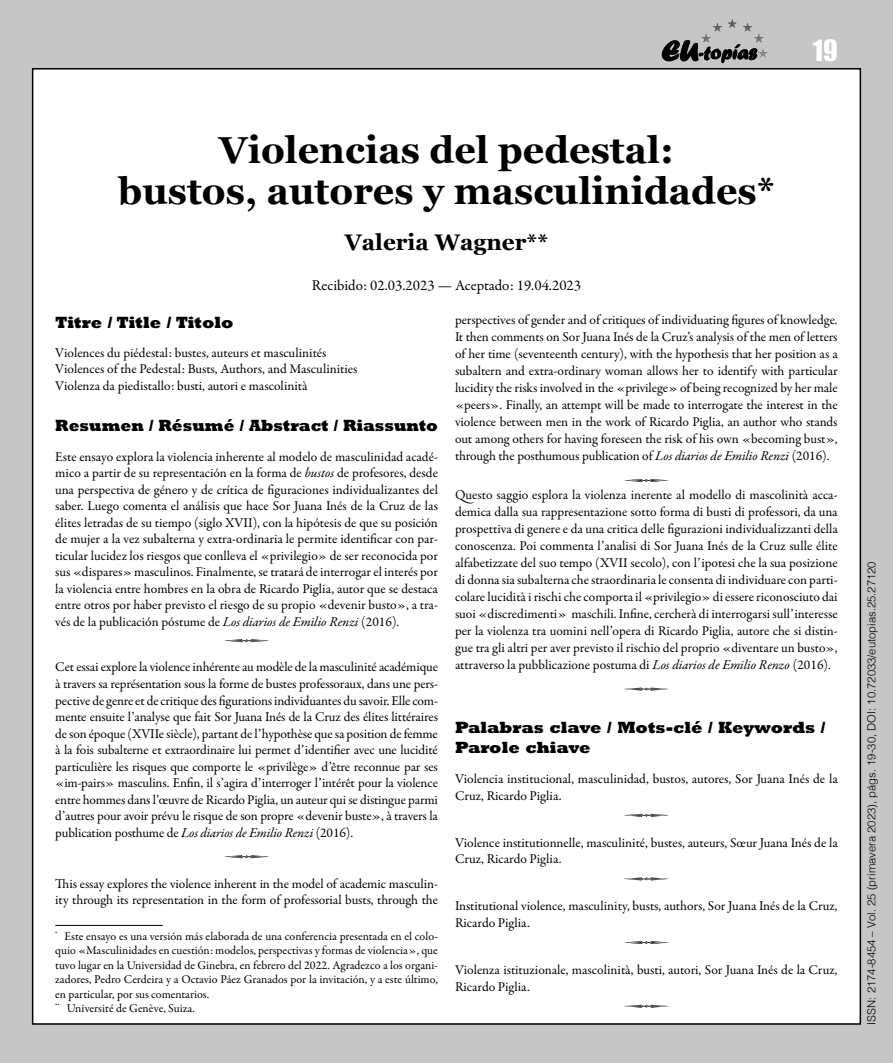
<style>
.page{position:relative;width:893px;height:1063px;background:#c6c6c6}
.page>*{position:absolute;margin:0;border:0;box-sizing:border-box;transform-origin:0 0}
.t1{font:700 37.5px/41.2px "Georgia";color:#000;text-align:center}
.t2{font:27px "Impact";color:#fff}
.t3{font:700 22.5px "Georgia";color:#000}
.t4{font:800 16.5px/20.2px "Rockwell Std";color:#000}
.t5{font:800 16.5px "Rockwell Std";color:#000;scale:.95 1}
.t6{font:15px "Garamond Premr Pro";color:#000}
.t7{font:13.5px/16.5px "Garamond Premr Pro";letter-spacing:-.005em;color:#000}
.t8{font:12px/14.4px "Garamond Premr Pro";color:#000}
.t9{font:300 11.25px "Helvetica";color:#000}
.s1{font-style:italic}
</style>
<div class="page">
<div style="left:33px;top:69px;width:827px;height:955px;background:#fff"></div>
<svg style="left:662px;top:40px;width:94px;height:23px"></svg>
<hr style="left:701px;top:19px;width:67px;height:1px;background:#585857">
<hr style="left:701px;top:20px;width:67px;height:1px;background:#595958">
<hr style="left:701px;top:21px;width:67px;height:1px;background:#5a5a59">
<hr style="left:701px;top:22px;width:67px;height:1px;background:#5c5c5b">
<hr style="left:701px;top:23px;width:67px;height:1px;background:#5d5d5c">
<hr style="left:701px;top:24px;width:67px;height:1px;background:#5f5f5e">
<hr style="left:701px;top:25px;width:67px;height:1px;background:#60605f">
<hr style="left:701px;top:26px;width:67px;height:1px;background:#626261">
<hr style="left:701px;top:27px;width:67px;height:1px;background:#636362">
<hr style="left:701px;top:28px;width:67px;height:1px;background:#656464">
<hr style="left:701px;top:29px;width:67px;height:1px;background:#666565">
<hr style="left:701px;top:30px;width:67px;height:1px;background:#676766">
<hr style="left:701px;top:31px;width:67px;height:1px;background:#696868">
<hr style="left:701px;top:32px;width:67px;height:1px;background:#6a6969">
<hr style="left:701px;top:33px;width:67px;height:1px;background:#6c6b6b">
<hr style="left:701px;top:34px;width:67px;height:1px;background:#6c6c6c">
<hr style="left:701px;top:35px;width:67px;height:1px;background:#6e6e6d">
<hr style="left:701px;top:36px;width:67px;height:1px;background:#6f6f6e">
<hr style="left:701px;top:37px;width:67px;height:1px;background:#717170">
<hr style="left:701px;top:38px;width:67px;height:1px;background:#727271">
<hr style="left:701px;top:39px;width:67px;height:1px;background:#747473">
<hr style="left:701px;top:40px;width:67px;height:1px;background:#757574">
<hr style="left:701px;top:41px;width:67px;height:1px;background:#767675">
<hr style="left:701px;top:42px;width:67px;height:1px;background:#787877">
<hr style="left:701px;top:43px;width:67px;height:1px;background:#797978">
<hr style="left:701px;top:44px;width:67px;height:1px;background:#7b7b7a">
<hr style="left:701px;top:45px;width:67px;height:1px;background:#7c7c7b">
<hr style="left:701px;top:46px;width:67px;height:1px;background:#7e7d7d">
<hr style="left:701px;top:47px;width:67px;height:1px;background:#7f7e7e">
<hr style="left:701px;top:48px;width:67px;height:1px;background:#818080">
<hr style="left:701px;top:49px;width:67px;height:1px;background:#828181">
<hr style="left:701px;top:50px;width:67px;height:1px;background:#828282">
<hr style="left:701px;top:51px;width:67px;height:1px;background:#848483">
<hr style="left:701px;top:52px;width:67px;height:1px;background:#858584">
<hr style="left:701px;top:53px;width:67px;height:1px;background:#878786">
<hr style="left:701px;top:54px;width:67px;height:1px;background:#888887">
<hr style="left:701px;top:55px;width:67px;height:1px;background:#898989">
<hr style="left:701px;top:56px;width:67px;height:1px;background:#8a8a8a">
<hr style="left:701px;top:57px;width:67px;height:1px;background:#8c8c8b">
<svg style="left:224px;top:639px;width:45px;height:3px"></svg>
<svg style="left:224px;top:855px;width:45px;height:3px"></svg>
<svg style="left:624px;top:479px;width:45px;height:3px"></svg>
<svg style="left:624px;top:688px;width:45px;height:3px"></svg>
<svg style="left:624px;top:814px;width:45px;height:3px"></svg>
<svg style="left:624px;top:877px;width:45px;height:3px"></svg>
<svg style="left:624px;top:941px;width:45px;height:3px"></svg>
<svg style="left:624px;top:1005px;width:45px;height:3px"></svg>
<hr style="left:55px;top:925px;width:108px;height:1px;background:#000">
<h2 class="t2" style="left:813px;top:29px;width:26px">19</h2>
<h1 class="t1" style="left:118px;top:128px;width:658px">Violencias del pedestal:<br>bustos, autores y masculinidades*</h1>
<h3 class="t3" style="left:345px;top:226px;width:205px">Valeria Wagner**</h3>
<p class="t6" style="left:312px;top:276px;width:271px">Recibido: 02.03.2023 — Aceptado: 19.04.2023</p>
<p class="t4" style="left:55px;top:311px;width:180px">Titre / Title / Titolo</p>
<p class="t7" style="left:55px;top:345px;width:304px">Violences du piédestal: bustes, auteurs et masculinités<br>Violences of the Pedestal: Busts, Authors, and Masculinities<br>Violenza da piedistallo: busti, autori e mascolinità</p>
<p class="t5" style="left:55px;top:415px;width:404px">Resumen / Résumé / Abstract / Riassunto</p>
<p class="t7" style="left:55px;top:448px;width:384px;text-align:justify">Este ensayo explora la violencia inherente al modelo de masculinidad acadé&shy;mico a partir de su representación en la forma de <span class="s1">bustos</span> de profesores, desde una perspectiva de género y de crítica de figuraciones individualizantes del saber. Luego comenta el análisis que hace Sor Juana Inés de la Cruz de las élites letradas de su tiempo (siglo XVII), con la hipótesis de que su posición de mujer a la vez subalterna y extra-ordinaria le permite identificar con par&shy;ticular lucidez los riesgos que conlleva el «privilegio» de ser reconocida por sus «dispares» masculinos. Finalmente, se tratará de interrogar el interés por la violencia entre hombres en la obra de Ricardo Piglia, autor que se destaca entre otros por haber previsto el riesgo de su propio «devenir busto», a tra&shy;vés de la publicación póstume de <span class="s1">Los diarios de Emilio Renzi</span> (2016).</p>
<p class="t7" style="left:55px;top:659px;width:384px;text-align:justify">Cet essai explore la violence inhérente au modèle de la masculinité académique à travers sa représentation sous la forme de bustes professoraux, dans une pers&shy;pective de genre et de critique des figurations individuantes du savoir. Elle com&shy;mente ensuite l’analyse que fait Sor Juana Inés de la Cruz des élites littéraires de son époque (XVIIe siècle), partant de l’hypothèse que sa position de femme à la fois subalterne et extraordinaire lui permet d’identifier avec une lucidité particulière les risques que comporte le «privilège» d’être reconnue par ses «im-pairs» masculins. Enfin, il s’agira d’interroger l’intérêt pour la violence entre hommes dans l’œuvre de Ricardo Piglia, un auteur qui se distingue parmi d’autres pour avoir prévu le risque de son propre «devenir buste», à travers la publication posthume de <span class="s1">Los diarios de Emilio Renzi</span> (2016).</p>
<p class="t7" style="left:55px;top:875px;width:384px">This essay explores the violence inherent in the model of academic masculin&shy;ity through its representation in the form of professorial busts, through the</p>
<p class="t7" style="left:455px;top:312px;width:384px;line-height:17px;text-align:justify">perspectives of gender and of critiques of individuating figures of knowledge.<br>It then comments on Sor Juana Inés de la Cruz’s analysis of the men of letters of her time (seventeenth century), with the hypothesis that her position as a subaltern and extra-ordinary woman allows her to identify with particular lucidity the risks involved in the «privilege» of being recognized by her male «peers». Finally, an attempt will be made to interrogate the interest in the violence between men in the work of Ricardo Piglia, an author who stands out among others for having foreseen the risk of his own «becoming bust», through the posthumous publication of <span class="s1">Los diarios de Emilio Renzi</span> (2016).</p>
<p class="t7" style="left:455px;top:487px;width:384px;line-height:17px;text-align:justify">Questo saggio esplora la violenza inerente al modello di mascolinità acca&shy;demica dalla sua rappresentazione sotto forma di busti di professori, da una prospettiva di genere e da una critica delle figurazioni individualizzanti della conoscenza. Poi commenta l’analisi di Sor Juana Inés de la Cruz sulle élite alfabetizzate del suo tempo (XVII secolo), con l’ipotesi che la sua posizione di donna sia subalterna che straordinaria le consenta di individuare con parti&shy;colare lucidità i rischi che comporta il «privilegio» di essere riconosciuto dai suoi «discredimenti» maschili. Infine, cercherà di interrogarsi sull’interesse per la violenza tra uomini nell’opera di Ricardo Piglia, autore che si distin&shy;gue tra gli altri per aver previsto il rischio del proprio «diventare un busto», attraverso la pubblicazione postuma di <span class="s1">Los diarios de Emilio Renzo</span> (2016).</p>
<p class="t4" style="left:455px;top:717px;width:372px">Palabras clave / Mots-clé / Keywords /<br>Parole chiave</p>
<p class="t7" style="left:455px;top:771px;width:384px;line-height:17px">Violencia institucional, masculinidad, bustos, autores, Sor Juana Inés de la<br>Cruz, Ricardo Piglia.</p>
<p class="t7" style="left:455px;top:834px;width:384px;line-height:17px">Violence institutionnelle, masculinité, bustes, auteurs, Sœur Juana Inés de la<br>Cruz, Ricardo Piglia.</p>
<p class="t7" style="left:455px;top:898px;width:384px;line-height:17px">Institutional violence, masculinity, busts, authors, Sor Juana Inés de la Cruz,<br>Ricardo Piglia.</p>
<p class="t7" style="left:455px;top:961px;width:384px;line-height:17px">Violenza istituzionale, mascolinità, busti, autori, Sor Juana Inés de la Cruz,<br>Ricardo Piglia.</p>
<p class="t8" style="left:55px;top:929px;width:384px"><sup>*</sup> Este ensayo es una versión más elaborada de una conferencia presentada en el colo&shy;quio «Masculinidades en cuestión: modelos, perspectivas y formas de violencia», que tuvo lugar en la Universidad de Ginebra, en febrero del 2022. Agradezco a los organi&shy;zadores, Pedro Cerdeira y a Octavio Páez Granados por la invitación, y a este último, en particular, por sus comentarios.<br><sup>**</sup> Université de Genève, Suiza.</p>
<p class="t9" style="left:862px;top:1025px;width:465px;rotate:-90deg">ISSN: 2174-8454 – Vol. 25 (primavera 2023), págs. 19-30, DOI: 10.72033/eutopias.25.27120</p>
</div>
